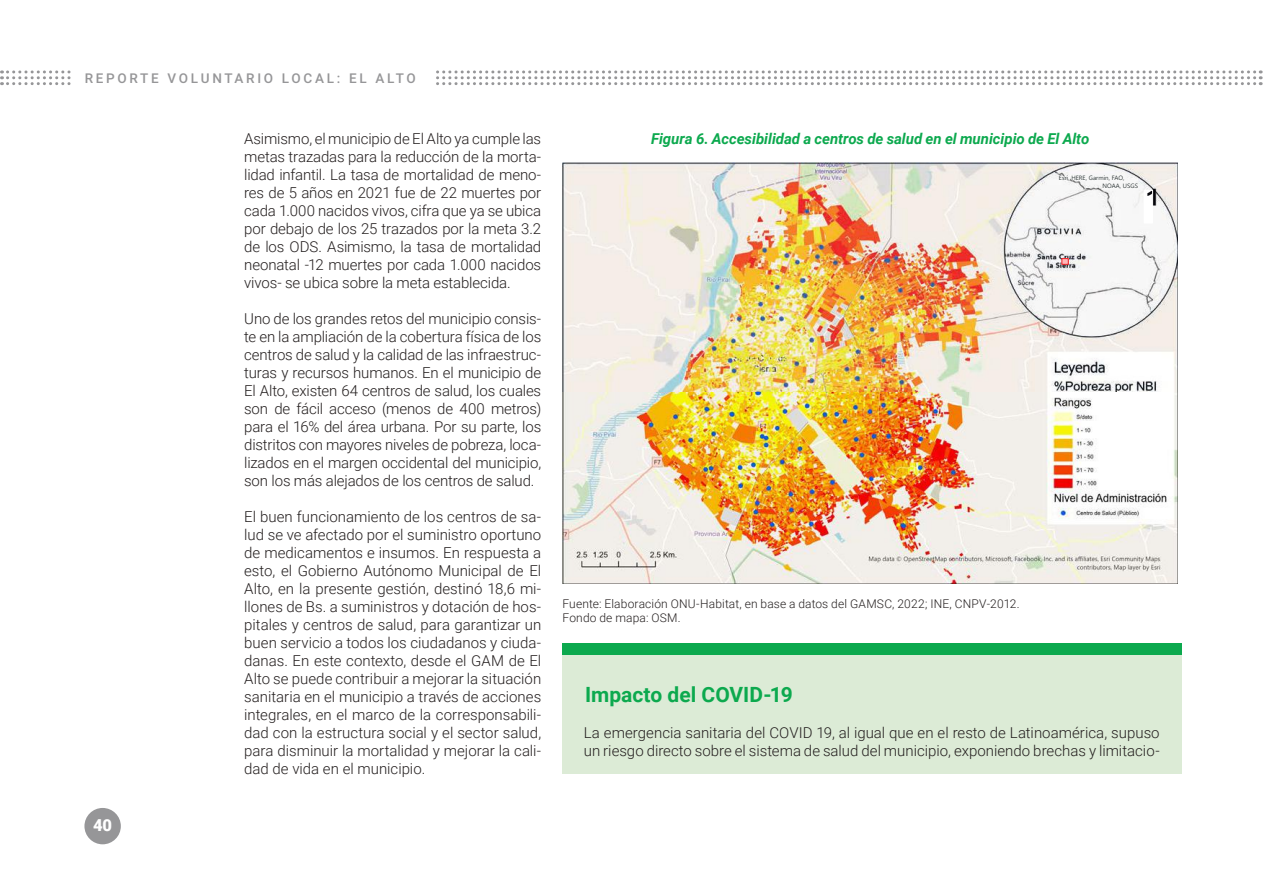
<style>
.page{position:relative;width:1263px;height:893px;background:#fff}
.page>*{position:absolute;margin:0;border:0;box-sizing:border-box;transform-origin:0 0}
.t1{font:46.65px "Arial";color:#05050a}
.t2{font:700 21px "Roboto";color:#0ca94e}
.t3{font:900 16.5px "Roboto";color:#fff}
.t4{font:300 15px/18px "Roboto";color:#241f1f;text-align:justify}
.t5{font:italic 700 15px "Roboto";letter-spacing:-.005em;color:#0ca94e}
.t6{font:500 13.5px "Roboto";letter-spacing:.2em;color:#969698}
.t7{font:300 12px/14.4px "Roboto";letter-spacing:.01em;color:#241f1f}
.t8{font:6.15px/8.2px "Segoe UI";color:#2a3232}
</style>
<div class="page">
<svg style="left:2px;top:70px;width:1259px;height:15px"></svg>
<div style="left:71px;top:69px;width:361px;height:20px;background:#fff"></div>
<div style="left:84px;top:808px;width:37px;height:36px;background:#969698;border-radius:50%"></div>
<img style="left:562px;top:162px;width:616px;height:421px">
<svg style="left:1059px;top:175px;width:79px;height:14px"></svg>
<svg style="left:1063px;top:260px;width:4px;height:3px"></svg>
<div style="left:1061px;top:258px;width:8px;height:7px;border:1px solid #ef1d23"></div>
<div style="left:1144px;top:190px;width:8px;height:33px;background:#fff"></div>
<div style="left:562px;top:643px;width:620px;height:131px;background:#dcebd6"></div>
<div style="left:562px;top:643px;width:620px;height:12px;background:#0ca94e"></div>
<p class="t6" style="left:85px;top:69px;width:333px">REPORTE VOLUNTARIO LOCAL: EL ALTO</p>
<p class="t3" style="left:93px;top:814px;width:21px">40</p>
<p class="t4" style="left:244px;top:129px;width:299px">Asimismo, el municipio de El Alto ya cumple las metas trazadas para la reducción de la morta&shy;lidad infantil. La tasa de mortalidad de meno&shy;res de 5 años en 2021 fue de 22 muertes por cada 1.000 nacidos vivos, cifra que ya se ubica por debajo de los 25 trazados por la meta 3.2 de los ODS. Asimismo, la tasa de mortalidad neonatal -12 muertes por cada 1.000 nacidos vivos- se ubica sobre la meta establecida.</p>
<p class="t4" style="left:244px;top:309px;width:299px">Uno de los grandes retos del municipio consis&shy;te en la ampliación de la cobertura física de los centros de salud y la calidad de las infraestruc&shy;turas y recursos humanos. En el municipio de El Alto, existen 64 centros de salud, los cuales son de fácil acceso (menos de 400 metros) para el 16% del área urbana. Por su parte, los distritos con mayores niveles de pobreza, loca&shy;lizados en el margen occidental del municipio, son los más alejados de los centros de salud.</p>
<p class="t4" style="left:244px;top:507px;width:299px">El buen funcionamiento de los centros de sa&shy;lud se ve afectado por el suministro oportuno de medicamentos e insumos. En respuesta a esto, el Gobierno Autónomo Municipal de El Alto, en la presente gestión, destinó 18,6 mi&shy;llones de Bs. a suministros y dotación de hos&shy;pitales y centros de salud, para garantizar un buen servicio a todos los ciudadanos y ciuda&shy;danas. En este contexto, desde el GAM de El Alto se puede contribuir a mejorar la situación sanitaria en el municipio a través de acciones integrales, en el marco de la corresponsabili&shy;dad con la estructura social y el sector salud, para disminuir la mortalidad y mejorar la cali&shy;dad de vida en el municipio.</p>
<p class="t5" style="left:651px;top:128px;width:440px">Figura 6. Accesibilidad a centros de salud en el municipio de El Alto</p>
<p class="t8" style="left:1102px;top:173px;width:37px;text-indent:-44px">Esri, HERE, Garmin, FAO,<br>NOAA, USGS</p>
<h1 class="t1" style="left:1145px;top:174px;width:17px">¹</h1>
<p class="t7" style="left:562px;top:596px;width:458px">Fuente: Elaboración ONU-Habitat, en base a datos del GAMSC, 2022; INE, CNPV-2012.<br>Fondo de mapa: OSM.</p>
<h2 class="t2" style="left:585px;top:680px;width:209px">Impacto del COVID-19</h2>
<p class="t4" style="left:584px;top:723px;width:577px">La emergencia sanitaria del COVID 19, al igual que en el resto de Latinoamérica, supuso un riesgo directo sobre el sistema de salud del municipio, exponiendo brechas y limitacio-</p>
</div>
